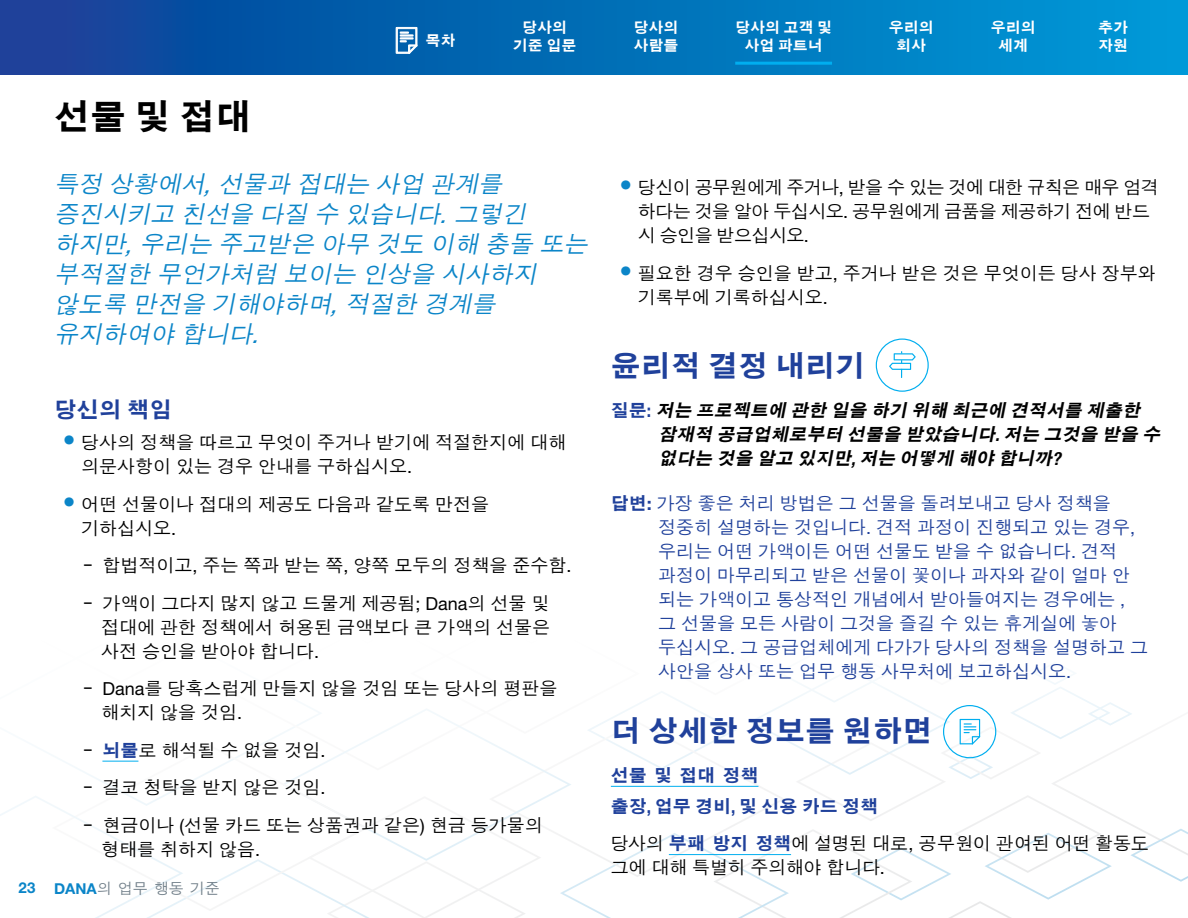
<style>
.page{position:relative;width:1188px;height:918px;background:#fff}
.page>*{position:absolute;margin:0;border:0;box-sizing:border-box;transform-origin:0 0}
.t1{font:700 36px "SM Gothic Std";color:#000}
.t2{font:700 30px "SM Gothic Std";color:#20419b}
.t3{font:italic 500 24px/30px "SM Gothic Std";color:#0b85c8}
.t4{font:700 22.5px "SM Gothic Std";color:#20419b}
.t5{font:500 18px/24px "SM Gothic Std";color:#000}
.t6{font:500 18px/24px "SM Gothic Std";color:#20419b}
.t7{font:italic 700 18px/24px "SM Gothic Std";color:#000}
.t8{font:500 18px/24px "SM Gothic Std";letter-spacing:-.03em;color:#000}
.t9{font:500 18px/24px "SM Gothic Std";letter-spacing:-.02em;color:#000}
.t10{font:700 18px/30.8px "SM Gothic Std";color:#20419b}
.t11{font:700 15px/18px "SM Gothic Std";color:#fff;text-align:center}
.t12{font:500 15px "SM Gothic Std";color:#72808a}
.s1{font-family:"Helvetica Neue LT Pro";font-weight:400}
.s2{font-family:"Helvetica Neue LT Pro";font-weight:700;font-size:25.5px;color:#0b85c8}
.s3{font-weight:700}
.s4{font-weight:700;color:#20419b}
.s5{font-family:"Helvetica Neue LT Pro";font-weight:700;color:#0b85c8}
.s6{font-style:normal;color:#20419b}
.s7{font-family:"Helvetica Neue LT Pro";font-style:normal;font-stretch:condensed;color:#20419b}
.s8{font-family:"Helvetica Neue LT Pro";font-stretch:condensed}
.s9{font-family:"Helvetica Neue LT Pro";font-weight:700}
</style>
<div class="page">
<svg style="left:0;top:0;width:1188px;height:75px;background:#036cb6"></svg>
<hr style="left:735px;top:62px;width:97px;height:3px;background:#00aeef">
<svg style="left:396px;top:27px;width:22px;height:27px"></svg>
<svg style="left:876px;top:339px;width:53px;height:53px"></svg>
<svg style="left:0;top:675px;width:1188px;height:243px"></svg>
<hr style="left:102px;top:761px;width:36px;height:1px;background:#00aeef">
<h1 class="t1" style="left:54px;top:98px;width:199px">선물 및 접대</h1>
<p class="t11" style="left:634px;top:20px;width:46px;text-align:left">당사의 사람들</p>
<p class="t11" style="left:735px;top:20px;width:98px">당사의 고객 및 사업 파트너</p>
<p class="t11" style="left:889px;top:20px;width:46px">우리의 회사</p>
<p class="t11" style="left:991px;top:20px;width:46px">우리의 세계</p>
<p class="t11" style="left:1098px;top:19px;width:31px">추가</p>
<p class="t11" style="left:513px;top:20px;width:65px">당사의 기준 입문</p>
<p class="t11" style="left:425px;top:33px;width:31px">목차</p>
<p class="t11" style="left:1098px;top:37px;width:31px">자원</p>
<h3 class="t3" style="left:54px;top:171px;width:540px">특정 상황에서<span class="s1">,</span> 선물과 접대는 사업 관계를 증진시키고 친선을 다질 수 있습니다<span class="s1">.</span>그렇긴 하지만<span class="s1">,</span> 우리는 주고받은 아무 것도 이해 충돌 또는 부적절한 무언가처럼 보이는 인상을 시사하지 않도록 만전을 기해야하며<span class="s1">,</span> 적절한 경계를 유지하여야 합니다<span class="s1">.</span></h3>
<p class="t8" style="left:638px;top:177px;width:523px;text-indent:-18px"><span class="s2">•</span> 당신이 공무원에게 주거나<span class="s1">,</span> 받을 수 있는 것에 대한 규칙은 매우 엄격 하다는 것을 알아 두십시오<span class="s1">.</span> 공무원에게 금품을 제공하기 전에 반드 시 승인을 받으십시오<span class="s1">.</span></p>
<p class="t5" style="left:638px;top:262px;width:520px;text-indent:-18px"><span class="s2">•</span> 필요한 경우 승인을 받고<span class="s1">,</span> 주거나 받은 것은 무엇이든 당사 장부와 기록부에 기록하십시오<span class="s1">.</span></p>
<p class="t4" style="left:54px;top:399px;width:119px">당신의 책임</p>
<p class="t5" style="left:81px;top:432px;width:487px;text-indent:-18px"><span class="s2">•</span> 당사의 정책을 따르고 무엇이 주거나 받기에 적절한지에 대해 의문사항이 있는 경우 안내를 구하십시오<span class="s1">.</span></p>
<p class="t5" style="left:81px;top:493px;width:410px;text-indent:-18px"><span class="s2">•</span> 어떤 선물이나 접대의 제공도 다음과 같도록 만전을 기하십시오<span class="s1">.</span></p>
<p class="t5" style="left:83px;top:555px;width:490px"><span class="s3">-</span> 합법적이고<span class="s1">,</span> 주는 쪽과 받는 쪽<span class="s1">,</span> 양쪽 모두의 정책을 준수함<span class="s1">.</span></p>
<p class="t5" style="left:101px;top:592px;width:451px;text-align:justify;text-indent:-18px"><span class="s3">-</span> 가액이 그다지 많지 않고 드물게 제공됨<span class="s1">; Dana</span>의 선물 및 접대에 관한 정책에서 허용된 금액보다 큰 가액의 선물은 사전 승인을 받아야 합니다<span class="s1">.</span></p>
<p class="t5" style="left:101px;top:678px;width:458px;text-indent:-18px"><span class="s3">-</span> <span class="s1">Dana</span>를 당혹스럽게 만들지 않을 것임 또는 당사의 평판을 해치지 않을 것임<span class="s1">.</span></p>
<p class="t5" style="left:83px;top:739px;width:244px"><span class="s3">-</span> <span class="s4">뇌물</span>로 해석될 수 없을 것임<span class="s1">.</span></p>
<p class="t5" style="left:83px;top:777px;width:244px"><span class="s3">-</span> 결코 청탁을 받지 않은 것임<span class="s1">.</span></p>
<p class="t5" style="left:101px;top:814px;width:443px;text-indent:-18px"><span class="s3">-</span> 현금이나 <span class="s1">(</span>선물 카드 또는 상품권과 같은<span class="s1">)</span> 현금 등가물의 형태를 취하지 않음<span class="s1">.</span></p>
<p class="t12" style="left:19px;top:881px;width:203px"><span class="s5">23 DANA</span>의 업무 행동 기준</p>
<h2 class="t2" style="left:611px;top:351px;width:256px">윤리적 결정 내리기</h2>
<p class="t7" style="left:658px;top:399px;width:507px;text-indent:-47px"><span class="s6">질 문</span> <span class="s7">:</span> 저는 프로젝트에 관한 일을 하기 위해 최근에 견적서를 제출한 잠재적 공급업체로부터 선물을 받았습니다<span class="s8">.</span>저는 그것을 받을 수 없다는 것을 알고 있지만<span class="s8">,</span>저는 어떻게 해야 합니까<span class="s8">?</span></p>
<p class="t6" style="left:658px;top:493px;width:492px;text-indent:-47px"><span class="s3">답변</span><span class="s9">:</span> 가장 좋은 처리 방법은 그 선물을 돌려보내고 당사 정책을 정중히 설명하는 것입니다<span class="s1">.</span> 견적 과정이 진행되고 있는 경우<span class="s1">, </span>우리는 어떤 가액이든 어떤 선물도 받을 수 없습니다<span class="s1">.</span> 견적 과정이 마무리되고 받은 선물이 꽃이나 과자와 같이 얼마 안 되는 가액이고 통상적인 개념에서 받아들여지는 경우에는 <span class="s1">,<br></span>그 선물을 모든 사람이 그것을 즐길 수 있는 휴게실에 놓아 두십시오<span class="s1">.</span> 그 공급업체에게 다가가 당사의 정책을 설명하고 그 사안을 상사 또는 업무 행동 사무처에 보고하십시오<span class="s1">.</span></p>
<h2 class="t2" style="left:611px;top:716px;width:323px">더 상세한 정보를 원하면</h2>
<p class="t10" style="left:611px;top:761px;width:269px">선물 및 접대 정책<br>출장<span class="s8">,</span> 업무 경비<span class="s8">,</span> 및 신용 카드 정책</p>
<p class="t9" style="left:611px;top:833px;width:539px">당사의 <span class="s4">부패 방지 정책</span>에 설명된 대로<span class="s1">,</span> 공무원이 관여된 어떤 활동도 그에 대해 특별히 주의해야 합니다<span class="s1">.</span></p>
</div>
